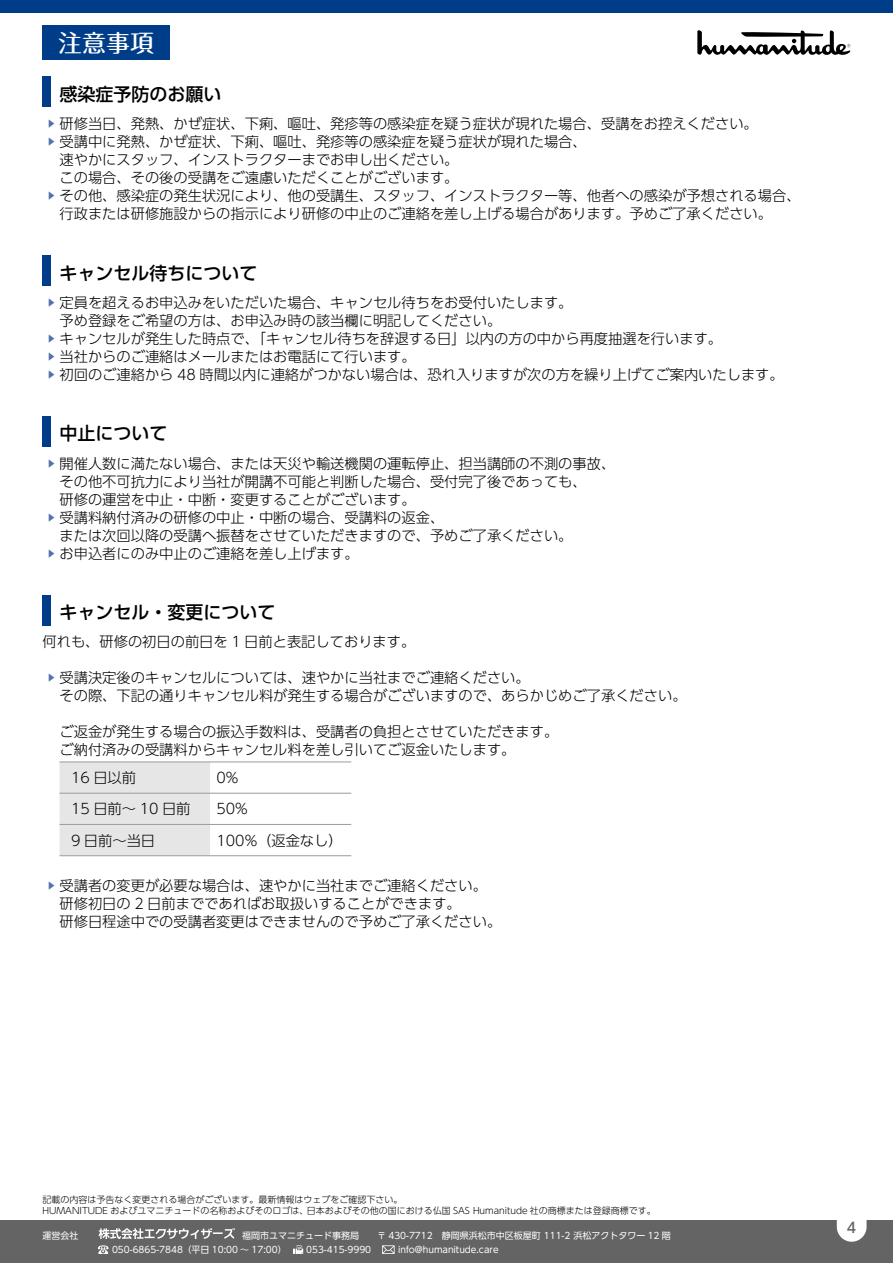
<style>
.page{position:relative;width:893px;height:1263px;background:#fff}
.page>*{position:absolute;margin:0;border:0;box-sizing:border-box;transform-origin:0 0}
.t1{font:500 24px "Maru Fo Pro";color:#fff}
.t2{font:500 18px "UD Shin Go Pr 6";color:#000}
.t3{font:300 14.25px/18px "UD Shin Go Pr 6";color:#000}
.t4{font:500 14.25px "UD Shin Go Pr 6";color:#656464}
.t5{font:9px "UD Shin Go Pr 6";color:#fff}
.t6{font:300 9px/10.6px "UD Shin Go Pr 6";color:#000}
.t7{font:300 9px "UD Shin Go Pr 6";color:#5470ab}
</style>
<div class="page">
<div style="left:0;top:1220px;width:893px;height:43px;background:#656464"></div>
<svg style="left:382px;top:1245px;width:13px;height:9px"></svg>
<svg style="left:293px;top:1245px;width:10px;height:9px"></svg>
<svg style="left:98px;top:1245px;width:11px;height:9px"></svg>
<svg style="left:837px;top:1220px;width:29px;height:22px"></svg>
<svg style="left:99px;top:1228px;width:136px;height:11px"></svg>
<div style="left:0;top:0;width:893px;height:13px;background:#003d89"></div>
<svg style="left:697px;top:30px;width:154px;height:25px"></svg>
<div style="left:43px;top:77px;width:8px;height:30px;background:#013c88"></div>
<div style="left:43px;top:255px;width:8px;height:31px;background:#013c88"></div>
<div style="left:43px;top:416px;width:8px;height:31px;background:#013c88"></div>
<div style="left:43px;top:595px;width:8px;height:31px;background:#013c88"></div>
<div style="left:60px;top:762px;width:150px;height:93px;background:#e6e6e6"></div>
<hr style="left:60px;top:761px;width:150px;height:1px;background:#9fa0a0">
<hr style="left:210px;top:761px;width:141px;height:1px;background:#9fa0a0">
<hr style="left:60px;top:793px;width:150px;height:1px;background:#9fa0a0">
<hr style="left:210px;top:793px;width:141px;height:1px;background:#9fa0a0">
<hr style="left:60px;top:824px;width:150px;height:1px;background:#9fa0a0">
<hr style="left:210px;top:824px;width:141px;height:1px;background:#9fa0a0">
<hr style="left:60px;top:855px;width:150px;height:1px;background:#9fa0a0">
<hr style="left:210px;top:855px;width:141px;height:1px;background:#9fa0a0">
<div style="left:43px;top:26px;width:127px;height:34px;background:#003d89"></div>
<h1 class="t1" style="left:58px;top:23px;width:98px">注意事項</h1>
<p class="t2" style="left:60px;top:79px;width:163px">感染症予防のお願い</p>
<p class="t3" style="left:60px;top:114px;width:700px">研修当日、発熱、かぜ症状、下痢、嘔吐、発疹等の感染症を疑う症状が現れた場合、受講をお控えください。</p>
<p class="t7" style="left:47px;top:116px;width:10px">▶</p>
<p class="t3" style="left:60px;top:132px;width:529px">受講中に発熱、かぜ症状、下痢、嘔吐、発疹等の感染症を疑う症状が現れた場合、</p>
<p class="t7" style="left:47px;top:134px;width:10px">▶</p>
<p class="t3" style="left:60px;top:150px;width:742px">速やかにスタッフ、インストラクターまでお申し出ください。<br>この場合、その後の受講をご遠慮いただくことがございます。<br>その他、感染症の発生状況により、他の受講生、スタッフ、インストラクター等、他者への感染が予想される場合、</p>
<p class="t7" style="left:47px;top:188px;width:10px">▶</p>
<p class="t3" style="left:60px;top:204px;width:714px">行政または研修施設からの指示により研修の中止のご連絡を差し上げる場合があります。予めご了承ください。</p>
<p class="t2" style="left:60px;top:258px;width:199px">キャンセル待ちについて</p>
<p class="t3" style="left:60px;top:293px;width:514px">定員を超えるお申込みをいただいた場合、キャンセル待ちをお受付いたします。</p>
<p class="t7" style="left:47px;top:295px;width:10px">▶</p>
<p class="t3" style="left:60px;top:311px;width:664px">予め登録をご希望の方は、お申込み時の該当欄に明記してください。<br>キャンセルが発生した時点で、「キャンセル待ちを辞退する日」以内の方の中から再度抽選を行います。</p>
<p class="t7" style="left:47px;top:331px;width:10px">▶</p>
<p class="t3" style="left:60px;top:347px;width:358px">当社からのご連絡はメールまたはお電話にて行います。</p>
<p class="t7" style="left:47px;top:349px;width:10px">▶</p>
<p class="t3" style="left:60px;top:365px;width:726px">初回のご連絡から 48 時間以内に連絡がつかない場合は、恐れ入りますが次の方を繰り上げてご案内いたします。</p>
<p class="t7" style="left:47px;top:367px;width:10px">▶</p>
<p class="t2" style="left:60px;top:419px;width:109px">中止について</p>
<p class="t3" style="left:60px;top:454px;width:557px">開催人数に満たない場合、または天災や輸送機関の運転停止、担当講師の不測の事故、</p>
<p class="t7" style="left:47px;top:456px;width:10px">▶</p>
<p class="t3" style="left:60px;top:472px;width:529px">その他不可抗力により当社が開講不可能と判断した場合、受付完了後であっても、研修の運営を中止・中断・変更することがございます。<br>受講料納付済みの研修の中止・中断の場合、受講料の返金、</p>
<p class="t7" style="left:47px;top:510px;width:10px">▶</p>
<p class="t3" style="left:60px;top:526px;width:514px">または次回以降の受講へ振替をさせていただきますので、予めご了承ください。お申込者にのみ中止のご連絡を差し上げます。</p>
<p class="t7" style="left:47px;top:546px;width:10px">▶</p>
<p class="t2" style="left:60px;top:598px;width:217px">キャンセル・変更について</p>
<p class="t3" style="left:43px;top:632px;width:374px">何れも、研修の初日の前日を 1 日前と表記しております。</p>
<p class="t3" style="left:60px;top:668px;width:472px">受講決定後のキャンセルについては、速やかに当社までご連絡ください。</p>
<p class="t7" style="left:47px;top:671px;width:10px">▶</p>
<p class="t3" style="left:60px;top:686px;width:628px">その際、下記の通りキャンセル料が発生する場合がございますので、あらかじめご了承ください。</p>
<p class="t3" style="left:60px;top:722px;width:500px">ご返金が発生する場合の振込手数料は、受講者の負担とさせていただきます。ご納付済みの受講料からキャンセル料を差し引いてご返金いたします。</p>
<p class="t3" style="left:216px;top:768px;width:23px">0%</p>
<p class="t3" style="left:71px;top:768px;width:67px">16 日以前</p>
<p class="t3" style="left:71px;top:799px;width:121px">15 日前～ 10 日前</p>
<p class="t3" style="left:216px;top:799px;width:33px">50%</p>
<p class="t3" style="left:216px;top:831px;width:128px">100%（返金なし(</p>
<p class="t3" style="left:71px;top:831px;width:86px">9 日前～当日</p>
<p class="t3" style="left:60px;top:876px;width:429px">受講者の変更が必要な場合は、速やかに当社までご連絡ください。</p>
<p class="t7" style="left:47px;top:878px;width:10px">▶</p>
<p class="t3" style="left:60px;top:894px;width:443px">研修初日の 2 日前までであればお取扱いすることができます。<br>研修日程途中での受講者変更はできませんので予めご了承ください。</p>
<p class="t6" style="left:307px;top:1194px;width:350px;text-indent:-264px">記載の内容は予告なく変更される場合がございます。最新情報はウェブをご確認下さい。<br>日本およびその他の国における仏国 SAS Humanitude 社の商標または登録商標です。</p>
<p class="t6" style="left:43px;top:1204px;width:267px">HUMANITUDE およびユマニチュードの名称およびそのロゴは、</p>
<p class="t5" style="left:43px;top:1228px;width:37px">運営会社</p>
<p class="t5" style="left:242px;top:1228px;width:430px">福岡市ユマニチュード事務局　　〒 430-7712　静岡県浜松市中区板屋町 111-2 浜松アクトタワー 12 階</p>
<p class="t5" style="left:112px;top:1242px;width:181px">050-6865-7848（平日 10:00 ～ 17:00）　</p>
<p class="t5" style="left:306px;top:1242px;width:76px">053-415-9990　</p>
<p class="t5" style="left:398px;top:1242px;width:102px">info@humanitude.care</p>
<p class="t4" style="left:847px;top:1216px;width:11px">4</p>
</div>
